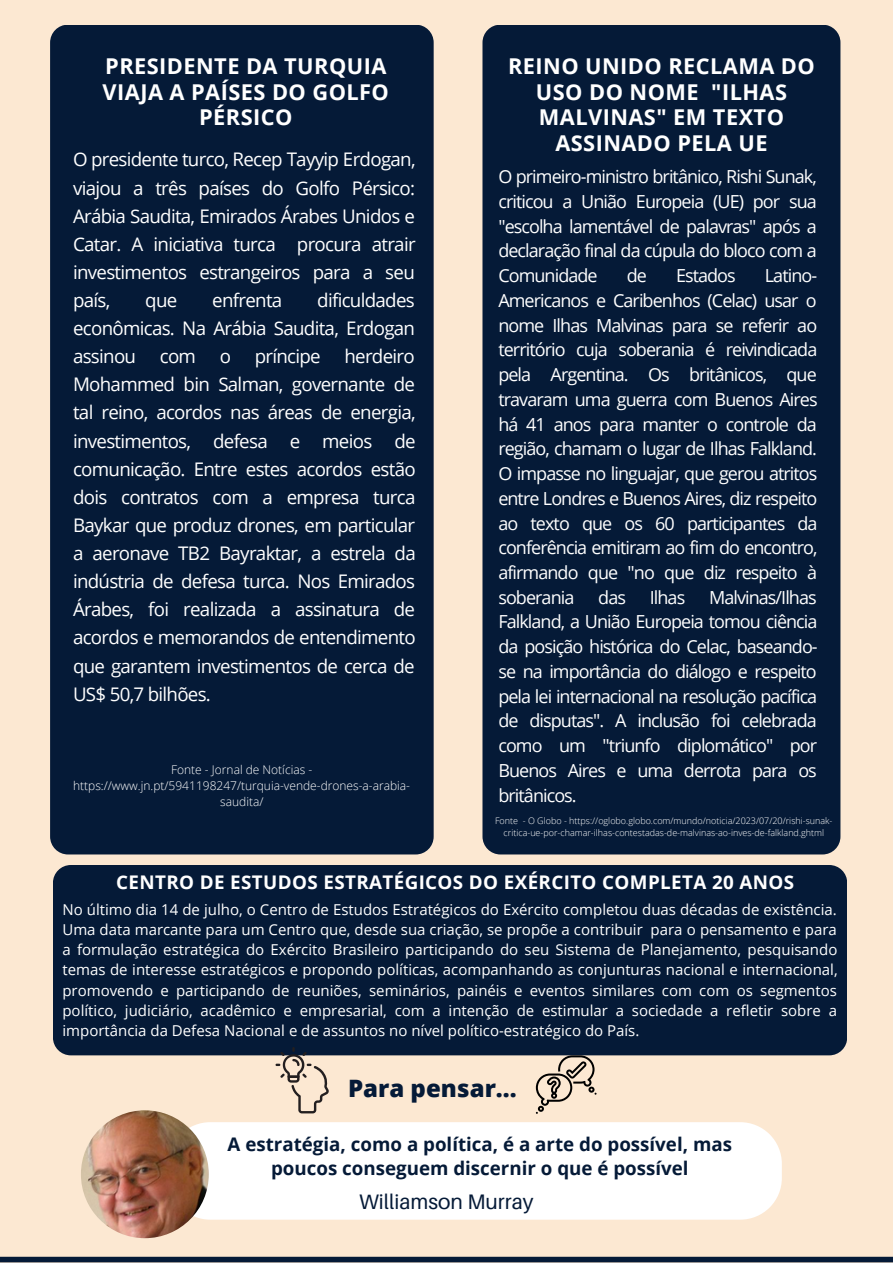
<style>
.page{position:relative;width:893px;height:1264px;background:#fff}
.page>*{position:absolute;margin:0;border:0;box-sizing:border-box;transform-origin:0 0}
.t1{font:800 24px "Open Sans";color:#051a37}
.t2{font:700 21.75px/25.8px "Open Sans";letter-spacing:.02em;color:#fff;text-align:center}
.t3{font:21px "Aileron";color:#051a37}
.t4{font:18.75px/28px "Open Sans";letter-spacing:-.04em;color:#fff;text-align:justify}
.t5{font:700 18.75px/24.8px "Open Sans";color:#051a37;text-align:center}
.t6{font:700 18.75px "Open Sans";letter-spacing:.02em;color:#fff}
.t7{font:18px/24.8px "Open Sans";letter-spacing:-.05em;color:#fff;text-align:justify}
.t8{font:15px/20.2px "Open Sans";color:#fff;text-align:justify}
.t9{font:300 12px/16px "Open Sans";color:#fff;text-align:center}
.t10{font:300 9px/12px "Open Sans";color:#fff;text-align:center}
</style>
<div class="page">
<div style="left:0;top:0;width:892px;height:1262px;background:#fce8d2"></div>
<div style="left:53px;top:865px;width:793px;height:190px;background:#051a37;border-radius:18px"></div>
<div style="left:50px;top:25px;width:383px;height:829px;background:#051a37;border-radius:18px"></div>
<div style="left:189px;top:1122px;width:592px;height:97px;background:#fff"></div>
<div style="left:482px;top:25px;width:358px;height:829px;background:#051a37;border-radius:18px"></div>
<img style="left:81px;top:1110px;width:128px;height:128px;border-radius:50%">
<svg style="left:275px;top:1047px;width:54px;height:66px"></svg>
<svg style="left:536px;top:1055px;width:60px;height:58px"></svg>
<div style="left:0;top:1256px;width:892px;height:6px;background:#051a37"></div>
<p class="t2" style="left:103px;top:52px;width:288px">PRESIDENTE DA TURQUIA<br>VIAJA A PAÍSES DO GOLFO<br>PÉRSICO</p>
<p class="t4" style="left:73px;top:145px;width:344px">O presidente turco, Recep Tayyip Erdogan, viajou a três países do Golfo Pérsico:<br>Arábia Saudita, Emirados Árabes Unidos e Catar. A iniciativa turca procura atrair investimentos estrangeiros para a seu país,</p>
<p class="t4" style="left:73px;top:286px;width:343px;text-indent:244px">dificuldades econômicas. Na Arábia Saudita, Erdogan assinou</p>
<p class="t4" style="left:145px;top:286px;width:34px">que</p>
<p class="t4" style="left:212px;top:286px;width:72px">enfrenta</p>
<p class="t4" style="left:160px;top:342px;width:38px">com</p>
<p class="t4" style="left:220px;top:342px;width:13px">o</p>
<p class="t4" style="left:255px;top:342px;width:67px">príncipe</p>
<p class="t4" style="left:73px;top:342px;width:344px;text-indent:271px">herdeiro Mohammed bin Salman, governante de tal reino, acordos nas áreas de energia, investimentos, defesa e meios de comunicação. Entre estes acordos estão dois contratos com a empresa turca Baykar que produz drones, em particular a aeronave TB2 Bayraktar, a estrela da indústria de defesa turca. Nos Emirados Árabes, foi realizada a assinatura de acordos e memorandos de entendimento que garantem investimentos de cerca de US$ 50,7 bilhões.</p>
<p class="t9" style="left:73px;top:761px;width:338px">Fonte - Jornal de Notícias - https://www.jn.pt/5941198247/turquia-vende-drones-a-arabia&shy;saudita/</p>
<p class="t2" style="left:508px;top:52px;width:308px">REINO UNIDO RECLAMA DO<br>USO DO NOME "ILHAS<br>MALVINAS" EM TEXTO<br>ASSINADO PELA UE</p>
<p class="t7" style="left:498px;top:164px;width:320px">O primeiro-ministro britânico, Rishi Sunak, criticou a União Europeia (UE) por sua "escolha lamentável de palavras" após a declaração final da cúpula do bloco com a Comunidade</p>
<p class="t7" style="left:626px;top:263px;width:22px">de</p>
<p class="t7" style="left:676px;top:263px;width:61px">Estados</p>
<p class="t7" style="left:498px;top:263px;width:321px;text-indent:266px">Latino-Americanos e Caribenhos (Celac) usar o nome Ilhas Malvinas para se referir ao território cuja soberania é reivindicada pela Argentina. Os britânicos, que travaram uma guerra com Buenos Aires há 41 anos para manter o controle da região, chamam o lugar de Ilhas Falkland.<br>O impasse no linguajar, que gerou atritos entre Londres e Buenos Aires, diz respeito ao texto que os 60 participantes da conferência emitiram ao fim do encontro, afirmando que "no que diz respeito à soberania</p>
<p class="t7" style="left:498px;top:584px;width:321px;text-indent:211px">Malvinas/Ilhas Falkland, a União Europeia tomou ciência da posição histórica do Celac, baseando&shy;se na importância do diálogo e respeito pela lei internacional na resolução pacífica de disputas". A inclusão foi celebrada como um "triunfo diplomático" por Buenos Aires e uma derrota para os britânicos.</p>
<p class="t7" style="left:598px;top:584px;width:29px">das</p>
<p class="t7" style="left:649px;top:584px;width:37px">Ilhas</p>
<p class="t10" style="left:495px;top:814px;width:339px">Fonte - O Globo - https://oglobo.globo.com/mundo/noticia/2023/07/20/rishi-sunak&shy;critica-ue-por-chamar-ilhas-contestadas-de-malvinas-ao-inves-de-falkland.ghtml</p>
<p class="t6" style="left:116px;top:869px;width:679px">CENTRO DE ESTUDOS ESTRATÉGICOS DO EXÉRCITO COMPLETA 20 ANOS</p>
<p class="t8" style="left:62px;top:898px;width:776px">No último dia 14 de julho, o Centro de Estudos Estratégicos do Exército completou duas décadas de existência.<br>Uma data marcante para um Centro que, desde sua criação, se propõe a contribuir para o pensamento e para a formulação estratégica do Exército Brasileiro participando do seu Sistema de Planejamento, pesquisando temas de interesse estratégicos e propondo políticas, acompanhando as conjunturas nacional e internacional, promovendo e participando de reuniões, seminários, painéis e eventos similares com com os segmentos político, judiciário, acadêmico e empresarial, com a intenção de estimular a sociedade a refletir sobre a importância da Defesa Nacional e de assuntos no nível político-estratégico do País.</p>
<p class="t1" style="left:348px;top:1070px;width:170px">Para pensar...</p>
<p class="t5" style="left:228px;top:1130px;width:506px">A estratégia, como a política, é a arte do possível, mas poucos conseguem discernir o que é possível</p>
<p class="t3" style="left:359px;top:1188px;width:176px">Williamson Murray</p>
</div>
